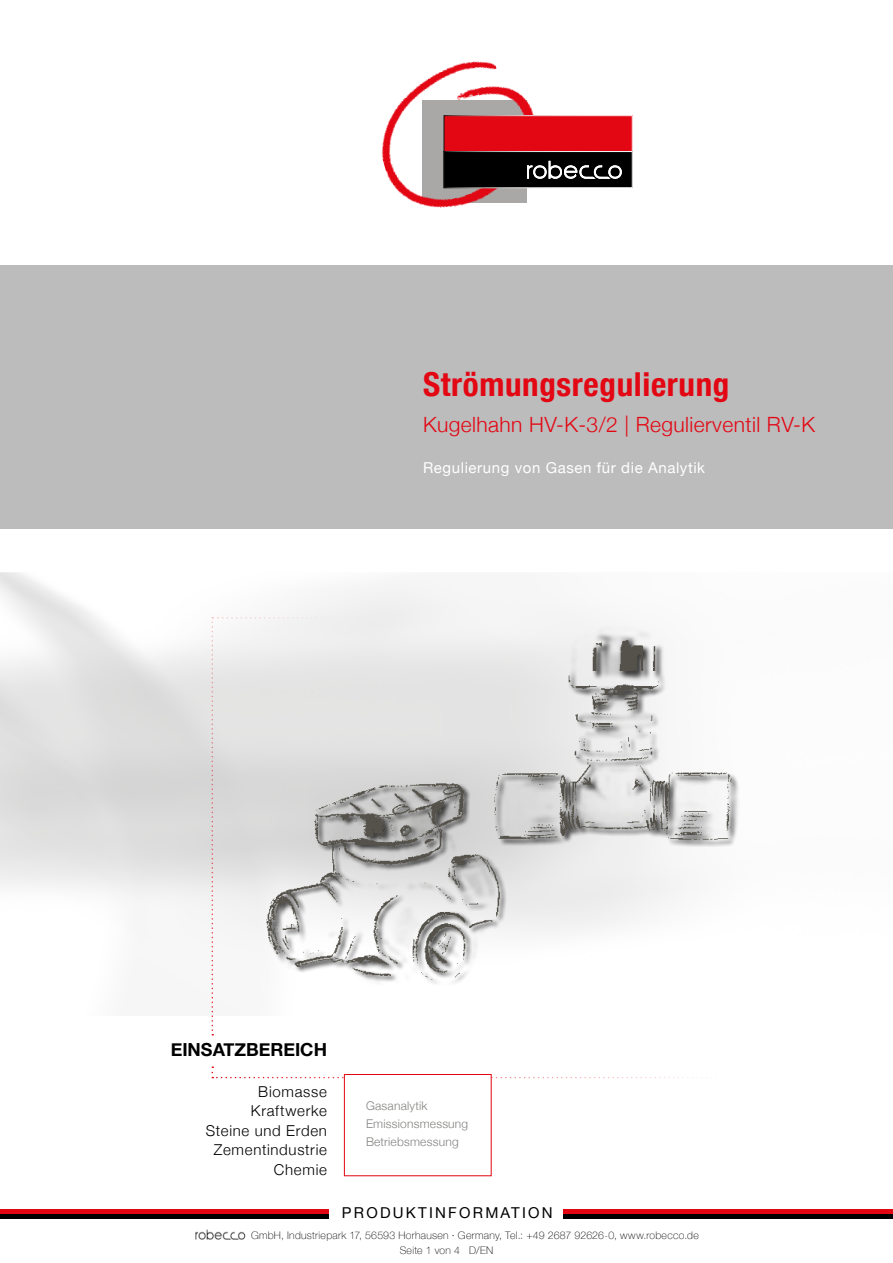
<style>
.page{position:relative;width:893px;height:1263px;background:#fff}
.page>*{position:absolute;margin:0;border:0;box-sizing:border-box;transform-origin:0 0}
.t1{font:700 condensed 33px "Helvetica Neue";letter-spacing:.02em;color:#e30613}
.t2{font:300 21px "Helvetica Neue";letter-spacing:.02em;color:#e30613}
.t3{font:700 18px "Helvetica Neue";color:#000}
.t4{font:300 15px "Helvetica Neue";letter-spacing:.045em;color:#000}
.t5{font:15px "Helvetica Neue";letter-spacing:.04em;color:#fff}
.t6{font:15px "Helvetica Neue";letter-spacing:.15em;color:#000}
.t7{font:300 12px "Helvetica Neue";letter-spacing:.015em;color:#848381}
.t8{font:100 10.5px "Helvetica Neue";letter-spacing:.03em;color:#000}
</style>
<div class="page">
<svg style="left:0;top:572px;width:581px;height:445px"></svg>
<div style="left:0;top:265px;width:893px;height:263px;background:#bcbcbc"></div>
<img style="left:381px;top:61px;width:153px;height:147px">
<div style="left:444px;top:116px;width:188px;height:36px;background:#e30613"></div>
<div style="left:444px;top:115px;width:189px;height:37px;border:1px solid #fff"></div>
<svg style="left:444px;top:151px;width:188px;height:37px"></svg>
<svg style="left:212px;top:617px;width:495px;height:461px"></svg>
<img style="left:207px;top:732px;width:351px;height:269px">
<div style="left:493px;top:624px;width:247px;height:223px;background:#000;opacity:.75"></div>
<img style="left:444px;top:617px;width:291px;height:252px">
<div style="left:344px;top:1074px;width:147px;height:102px;background:#fff"></div>
<div style="left:344px;top:1074px;width:148px;height:102px;border:1px solid #e30613"></div>
<hr style="left:0;top:1210px;width:328px;height:4px;background:#e30613">
<hr style="left:0;top:1214px;width:328px;height:4px;background:#000">
<hr style="left:563px;top:1210px;width:330px;height:4px;background:#e30613">
<hr style="left:563px;top:1214px;width:330px;height:4px;background:#000">
<img style="left:195px;top:1229px;width:51px;height:11px">
<p class="t1" style="left:423px;top:357px;width:308px">Strömungsregulierung</p>
<p class="t2" style="left:423px;top:408px;width:393px">Kugelhahn HV-K-3/2 | Regulierventil RV-K</p>
<p class="t5" style="left:423px;top:457px;width:283px">Regulierung von Gasen für die Analytik</p>
<p class="t3" style="left:171px;top:1035px;width:158px">EINSATZBEREICH</p>
<p class="t4" style="left:258px;top:1079px;width:70px">Biomasse</p>
<p class="t4" style="left:251px;top:1099px;width:78px">Kraftwerke</p>
<p class="t4" style="left:206px;top:1118px;width:123px">Steine und Erden</p>
<p class="t4" style="left:214px;top:1138px;width:115px">Zementindustrie</p>
<p class="t4" style="left:274px;top:1157px;width:55px">Chemie</p>
<p class="t7" style="left:366px;top:1096px;width:63px">Gasanalytik</p>
<p class="t7" style="left:366px;top:1114px;width:104px">Emissionsmessung</p>
<p class="t7" style="left:366px;top:1132px;width:94px">Betriebsmessung</p>
<p class="t6" style="left:342px;top:1202px;width:212px">PRODUKTINFORMATION</p>
<p class="t8" style="left:251px;top:1227px;width:449px">GmbH, Industriepark 17, 56593 Horhausen · Germany, Tel.: +49 2687 92626-0, www.robecco.de</p>
<p class="t8" style="left:400px;top:1242px;width:95px">Seite 1 von 4 D/EN</p>
</div>
